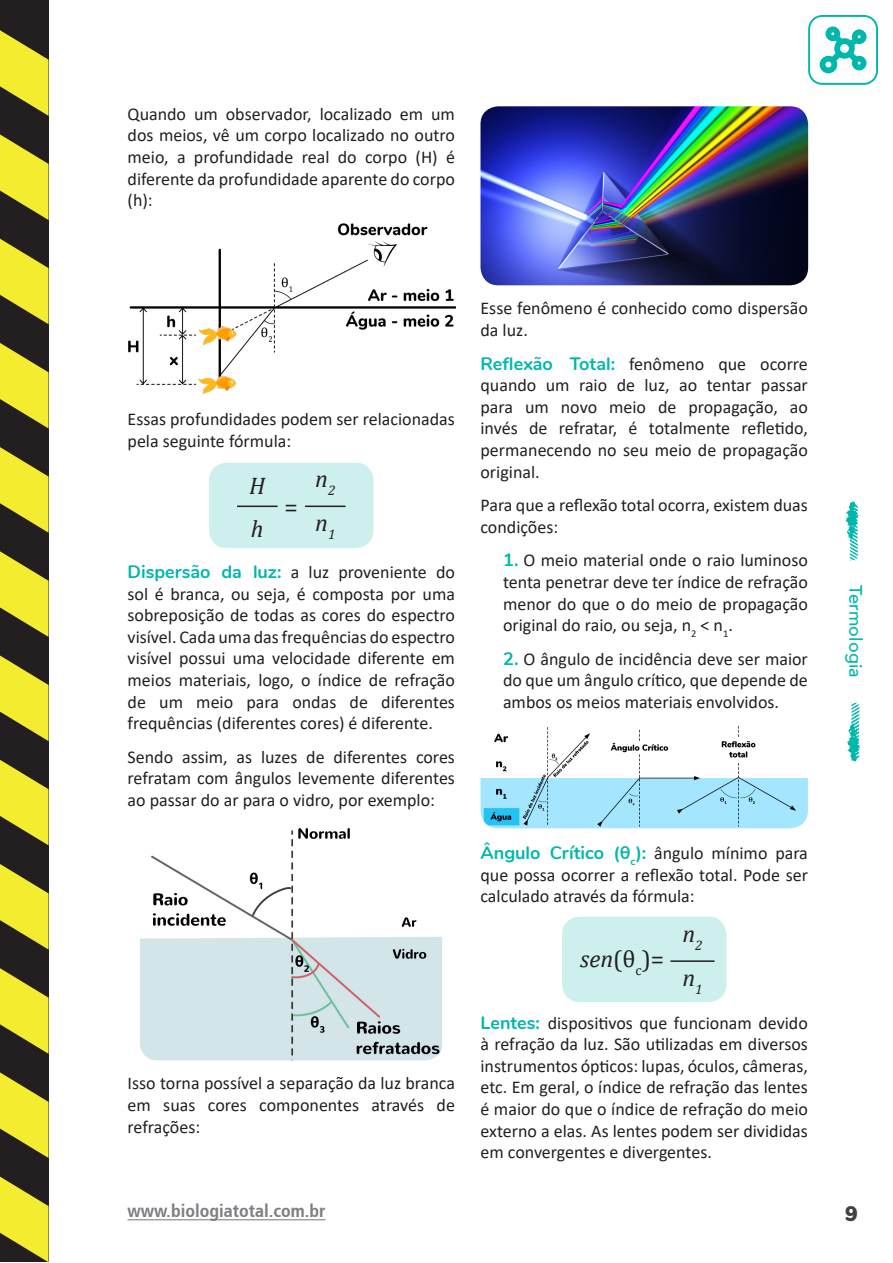
<style>
.page{position:relative;width:893px;height:1263px;background:#fff}
.page>*{position:absolute;margin:0;border:0;box-sizing:border-box;transform-origin:0 0}
.t1{font:italic 24px "Cambria";color:#231f20}
.t2{font:24px "Cambria";color:#231f20}
.t3{font:900 21px "Nunito";color:#404041}
.t4{font:18px/21.6px "Calibri";color:#231f20;text-align:justify}
.t5{font:700 18px "Articulate Narrow";color:#00000c}
.t6{font:500 18px "Avenir LT";letter-spacing:.01em;color:#00b7ac}
.s1{font-family:"Nunito";font-weight:700;color:#00b7ac}
.s2{font-family:"Lato";font-weight:700;color:#00b7ac}
.s3{font-style:italic}
</style>
<div class="page">
<hr style="left:128px;top:1219px;width:197px;height:1px;background:#00000c">
<svg style="left:845px;top:501px;width:14px;height:60px"></svg>
<svg style="left:846px;top:702px;width:14px;height:59px"></svg>
<div style="left:0;top:0;width:49px;height:1262px;background:#231f20"></div>
<svg style="left:0;top:1176px;width:49px;height:86px"></svg>
<svg style="left:0;top:1072px;width:49px;height:86px"></svg>
<svg style="left:0;top:968px;width:49px;height:86px"></svg>
<svg style="left:0;top:864px;width:49px;height:85px"></svg>
<svg style="left:0;top:760px;width:49px;height:85px"></svg>
<svg style="left:0;top:655px;width:49px;height:86px"></svg>
<svg style="left:0;top:551px;width:49px;height:86px"></svg>
<svg style="left:0;top:447px;width:49px;height:86px"></svg>
<svg style="left:0;top:343px;width:49px;height:85px"></svg>
<svg style="left:0;top:239px;width:49px;height:85px"></svg>
<svg style="left:0;top:134px;width:49px;height:86px"></svg>
<svg style="left:0;top:30px;width:49px;height:86px"></svg>
<svg style="left:808px;top:15px;width:70px;height:70px"></svg>
<div style="left:209px;top:463px;width:165px;height:85px;background:#cdf0ee;border-radius:18px"></div>
<div style="left:562px;top:917px;width:164px;height:85px;background:#cdf0ee;border-radius:18px"></div>
<img style="left:128px;top:223px;width:327px;height:171px">
<hr style="left:237px;top:506px;width:41px;height:1px;background:#231f20">
<hr style="left:305px;top:506px;width:41px;height:1px;background:#231f20">
<img style="left:140px;top:828px;width:302px;height:232px">
<img style="left:480px;top:106px;width:328px;height:179px">
<img style="left:480px;top:725px;width:328px;height:103px">
<hr style="left:670px;top:960px;width:44px;height:2px;background:#231f20">
<p class="t4" style="left:128px;top:103px;width:329px">Quando um observador, localizado em um dos meios, vê um corpo localizado no outro meio, a profundidade real do corpo (H) é diferente da profundidade aparente do corpo (h):</p>
<p class="t4" style="left:128px;top:408px;width:329px">Essas profundidades podem ser relacionadas pela seguinte fórmula:</p>
<p class="t1" style="left:249px;top:468px;width:18px">H</p>
<p class="t2" style="left:285px;top:492px;width:15px">=</p>
<p class="t1" style="left:315px;top:462px;width:22px">n<sub>2</sub></p>
<p class="t1" style="left:251px;top:512px;width:14px">h</p>
<p class="t1" style="left:315px;top:506px;width:22px">n<sub>1</sub></p>
<p class="t4" style="left:128px;top:561px;width:329px"><span class="s1">Dispersão da luz:</span> a luz proveniente do sol é branca, ou seja, é composta por uma sobreposição de todas as cores do espectro visível. Cada uma das frequências do espectro visível possui uma velocidade diferente em meios materiais, logo, o índice de refração de um meio para ondas de diferentes frequências (diferentes cores) é diferente.</p>
<p class="t4" style="left:128px;top:746px;width:329px">Sendo assim, as luzes de diferentes cores refratam com ângulos levemente diferentes ao passar do ar para o vidro, por exemplo:</p>
<p class="t4" style="left:128px;top:1072px;width:329px">Isso torna possível a separação da luz branca em suas cores componentes através de refrações:</p>
<p class="t4" style="left:480px;top:297px;width:329px">Esse fenômeno é conhecido como dispersão da luz.</p>
<p class="t4" style="left:480px;top:352px;width:329px"><span class="s1">Reflexão Total:</span> fenômeno que ocorre quando um raio de luz, ao tentar passar para um novo meio de propagação, ao invés de refratar, é totalmente refletido, permanecendo no seu meio de propagação original.</p>
<p class="t4" style="left:480px;top:494px;width:329px">Para que a reflexão total ocorra, existem duas condições:</p>
<p class="t4" style="left:503px;top:549px;width:306px"><span class="s1">1.</span> O meio material onde o raio luminoso tenta penetrar deve ter índice de refração menor do que o do meio de propagação original do raio, ou seja, n<sub>2</sub> &lt; n<sub>1</sub>.</p>
<p class="t4" style="left:503px;top:648px;width:306px"><span class="s1">2.</span> O ângulo de incidência deve ser maior do que um ângulo crítico, que depende de ambos os meios materiais envolvidos.</p>
<p class="t4" style="left:480px;top:842px;width:329px"><span class="s1">Ângulo Crítico (</span><span class="s2">θ</span><sub>c</sub><span class="s1">):</span> ângulo mínimo para que possa ocorrer a reflexão total. Pode ser calculado através da fórmula:</p>
<p class="t1" style="left:682px;top:917px;width:22px">n<sub>2</sub></p>
<p class="t1" style="left:682px;top:961px;width:22px">n<sub>1</sub></p>
<p class="t4" style="left:480px;top:1011px;width:329px"><span class="s1">Lentes:</span> dispositivos que funcionam devido à refração da luz. São utilizadas em diversos instrumentos ópticos: lupas, óculos, câmeras, etc. Em geral, o índice de refração das lentes é maior do que o índice de refração do meio externo a elas. As lentes podem ser divididas em convergentes e divergentes.</p>
<p class="t2" style="left:580px;top:944px;width:85px"><span class="s3">sen</span>(θ<sub>c</sub>)=</p>
<p class="t6" style="left:866px;top:585px;width:94px;rotate:90deg">Termologia</p>
<p class="t5" style="left:128px;top:1200px;width:199px">www.biologiatotal.com.br</p>
<p class="t3" style="left:845px;top:1198px;width:14px">9</p>
</div>
